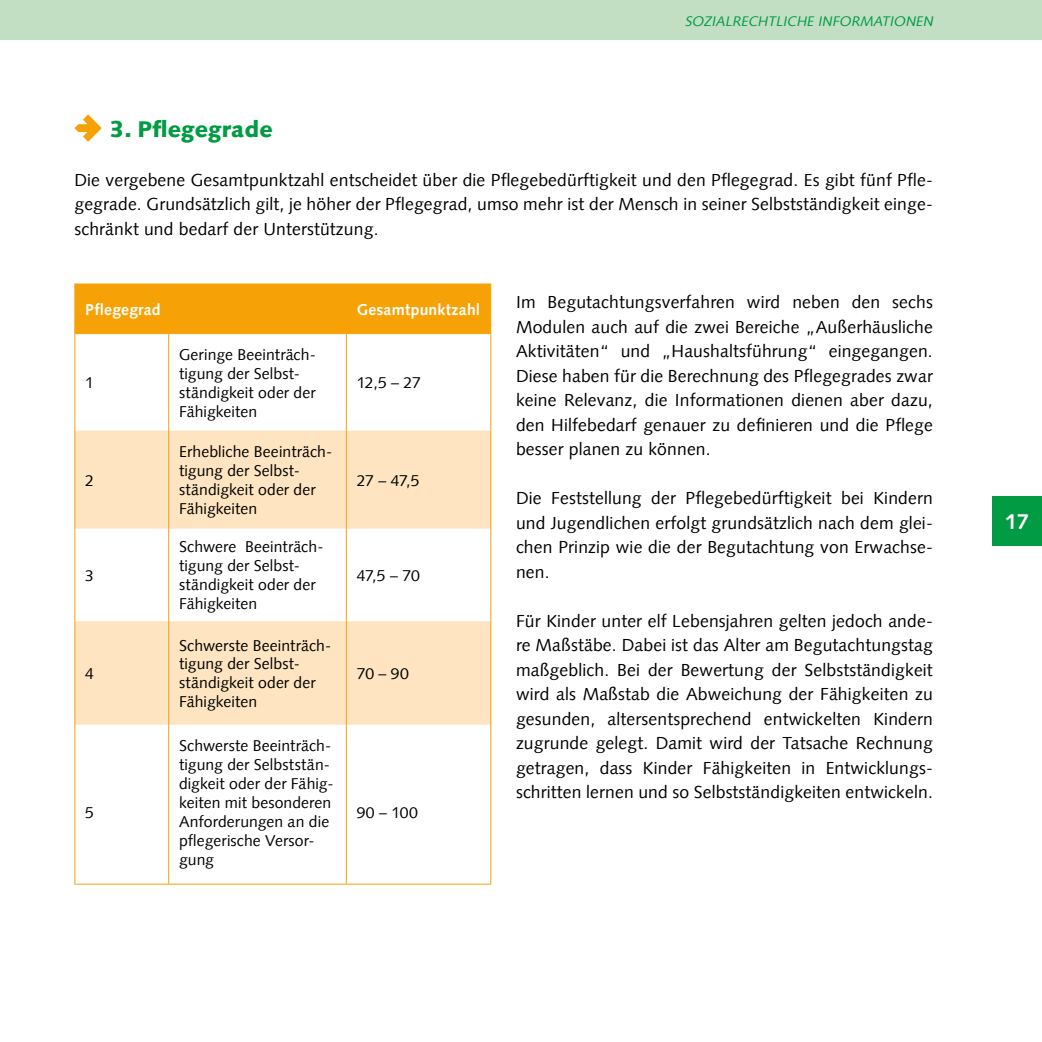
<style>
.page{position:relative;width:1042px;height:1042px;background:#fff}
.page>*{position:absolute;margin:0;border:0;box-sizing:border-box;transform-origin:0 0}
.t1{font:900 22.75px "Syntax LT";letter-spacing:.01em;color:#009b43}
.t2{font:700 21.53px "Syntax LT";color:#fff}
.t3{font:17.5px/24.5px "Syntax LT";letter-spacing:.01em;color:#000;text-align:justify}
.t4{font:15.75px/18.9px "Syntax LT";letter-spacing:.005em;color:#000}
.t5{font:700 15.75px "Syntax LT";letter-spacing:.015em;color:#fff}
.t6{font:italic 14px "Syntax LT";color:#009b43}
</style>
<div class="page">
<div style="left:992px;top:496px;width:50px;height:50px;background:#009b43"></div>
<div style="left:0;top:0;width:1042px;height:40px;background:#c2dfc4"></div>
<svg style="left:74px;top:114px;width:28px;height:28px"></svg>
<div style="left:75px;top:285px;width:415px;height:48px;background:#f6a207"></div>
<svg style="left:75px;top:334px;width:416px;height:549px"></svg>
<svg style="left:75px;top:430px;width:415px;height:294px;fill:#fee4c0"></svg>
<hr style="left:74px;top:284px;width:95px;height:1px;background:#f6a207">
<hr style="left:74px;top:284px;width:1px;height:49px;background:#f6a207">
<hr style="left:169px;top:284px;width:177px;height:1px;background:#f6a207">
<hr style="left:168px;top:284px;width:1px;height:49px;background:#f6a207">
<hr style="left:346px;top:284px;width:145px;height:1px;background:#f6a207">
<hr style="left:346px;top:284px;width:1px;height:49px;background:#f6a207">
<hr style="left:490px;top:284px;width:1px;height:49px;background:#f6a207">
<hr style="left:74px;top:333px;width:95px;height:1px;background:#f6a207">
<hr style="left:74px;top:334px;width:1px;height:96px;background:#f6a207">
<hr style="left:169px;top:333px;width:177px;height:1px;background:#f6a207">
<hr style="left:168px;top:334px;width:1px;height:96px;background:#f6a207">
<hr style="left:346px;top:333px;width:145px;height:1px;background:#f6a207">
<hr style="left:346px;top:334px;width:1px;height:96px;background:#f6a207">
<hr style="left:490px;top:334px;width:1px;height:96px;background:#f6a207">
<hr style="left:74px;top:430px;width:1px;height:98px;background:#f6a207">
<hr style="left:168px;top:430px;width:1px;height:98px;background:#f6a207">
<hr style="left:346px;top:430px;width:1px;height:98px;background:#f6a207">
<hr style="left:490px;top:430px;width:1px;height:98px;background:#f6a207">
<hr style="left:74px;top:528px;width:1px;height:93px;background:#f6a207">
<hr style="left:168px;top:528px;width:1px;height:93px;background:#f6a207">
<hr style="left:346px;top:528px;width:1px;height:93px;background:#f6a207">
<hr style="left:490px;top:528px;width:1px;height:93px;background:#f6a207">
<hr style="left:74px;top:621px;width:1px;height:103px;background:#f6a207">
<hr style="left:168px;top:621px;width:1px;height:103px;background:#f6a207">
<hr style="left:346px;top:621px;width:1px;height:103px;background:#f6a207">
<hr style="left:490px;top:621px;width:1px;height:103px;background:#f6a207">
<hr style="left:74px;top:725px;width:1px;height:158px;background:#f6a207">
<hr style="left:168px;top:725px;width:1px;height:158px;background:#f6a207">
<hr style="left:346px;top:725px;width:1px;height:158px;background:#f6a207">
<hr style="left:490px;top:725px;width:1px;height:158px;background:#f6a207">
<hr style="left:74px;top:883px;width:95px;height:1px;background:#f6a207">
<hr style="left:169px;top:883px;width:177px;height:1px;background:#f6a207">
<hr style="left:346px;top:883px;width:145px;height:1px;background:#f6a207">
<p class="t6" style="left:685px;top:13px;width:253px">SOZIALRECHTLICHE INFORMATIONEN</p>
<h1 class="t1" style="left:110px;top:115px;width:165px">3. Pflegegrade</h1>
<p class="t3" style="left:74px;top:167px;width:860px">Die vergebene Gesamtpunktzahl entscheidet über die Pflegebedürftigkeit und den Pflegegrad. Es gibt fünf Pfle&shy;gegrade. Grundsätzlich gilt, je höher der Pflegegrad, umso mehr ist der Mensch in seiner Selbstständigkeit einge&shy;schränkt und bedarf der Unterstützung.</p>
<p class="t5" style="left:85px;top:300px;width:77px">Pflegegrad</p>
<p class="t5" style="left:357px;top:300px;width:125px">Gesamtpunktzahl</p>
<p class="t4" style="left:85px;top:373px;width:10px">1</p>
<p class="t4" style="left:179px;top:345px;width:138px">Geringe Beeinträch&shy;tigung der Selbst&shy;ständigkeit oder der<br>Fähigkeiten</p>
<p class="t4" style="left:357px;top:373px;width:66px">12,5 – 27</p>
<p class="t4" style="left:85px;top:471px;width:10px">2</p>
<p class="t4" style="left:179px;top:442px;width:155px">Erhebliche Beeinträch&shy;tigung der Selbst&shy;ständigkeit oder der<br>Fähigkeiten</p>
<p class="t4" style="left:357px;top:471px;width:65px">27 – 47,5</p>
<p class="t4" style="left:85px;top:566px;width:10px">3</p>
<p class="t4" style="left:179px;top:538px;width:146px">Schwere Beeinträch&shy;tigung der Selbst&shy;ständigkeit oder der<br>Fähigkeiten</p>
<p class="t4" style="left:357px;top:566px;width:65px">47,5 – 70</p>
<p class="t4" style="left:85px;top:664px;width:10px">4</p>
<p class="t4" style="left:179px;top:635px;width:154px">Schwerste Beeinträch&shy;tigung der Selbst&shy;ständigkeit oder der<br>Fähigkeiten</p>
<p class="t4" style="left:357px;top:664px;width:54px">70 – 90</p>
<p class="t4" style="left:85px;top:802px;width:10px">5</p>
<p class="t4" style="left:179px;top:736px;width:156px">Schwerste Beeinträch&shy;tigung der Selbststän&shy;digkeit oder der Fähig&shy;keiten mit besonderen<br>Anforderungen an die pflegerische Versor&shy;gung</p>
<p class="t4" style="left:357px;top:802px;width:63px">90 – 100</p>
<p class="t3" style="left:516px;top:290px;width:418px">Im Begutachtungsverfahren wird neben den sechs Modulen auch auf die zwei Bereiche „Außerhäusliche Aktivitäten“ und „Haushaltsführung“ eingegangen.<br>Diese haben für die Berechnung des Pflegegrades zwar keine Relevanz, die Informationen dienen aber dazu, den Hilfebedarf genauer zu definieren und die Pflege besser planen zu können.</p>
<p class="t3" style="left:516px;top:486px;width:418px">Die Feststellung der Pflegebedürftigkeit bei Kindern und Jugendlichen erfolgt grundsätzlich nach dem glei&shy;chen Prinzip wie die der Begutachtung von Erwachse&shy;nen.</p>
<p class="t3" style="left:516px;top:608px;width:418px">Für Kinder unter elf Lebensjahren gelten jedoch ande&shy;re Maßstäbe. Dabei ist das Alter am Begutachtungstag maßgeblich. Bei der Bewertung der Selbstständigkeit wird als Maßstab die Abweichung der Fähigkeiten zu gesunden, altersentsprechend entwickelten Kindern zugrunde gelegt. Damit wird der Tatsache Rechnung getragen, dass Kinder Fähigkeiten in Entwicklungs&shy;schritten lernen und so Selbstständigkeiten entwickeln.</p>
<p class="t2" style="left:1005px;top:509px;width:26px">17</p>
</div>
